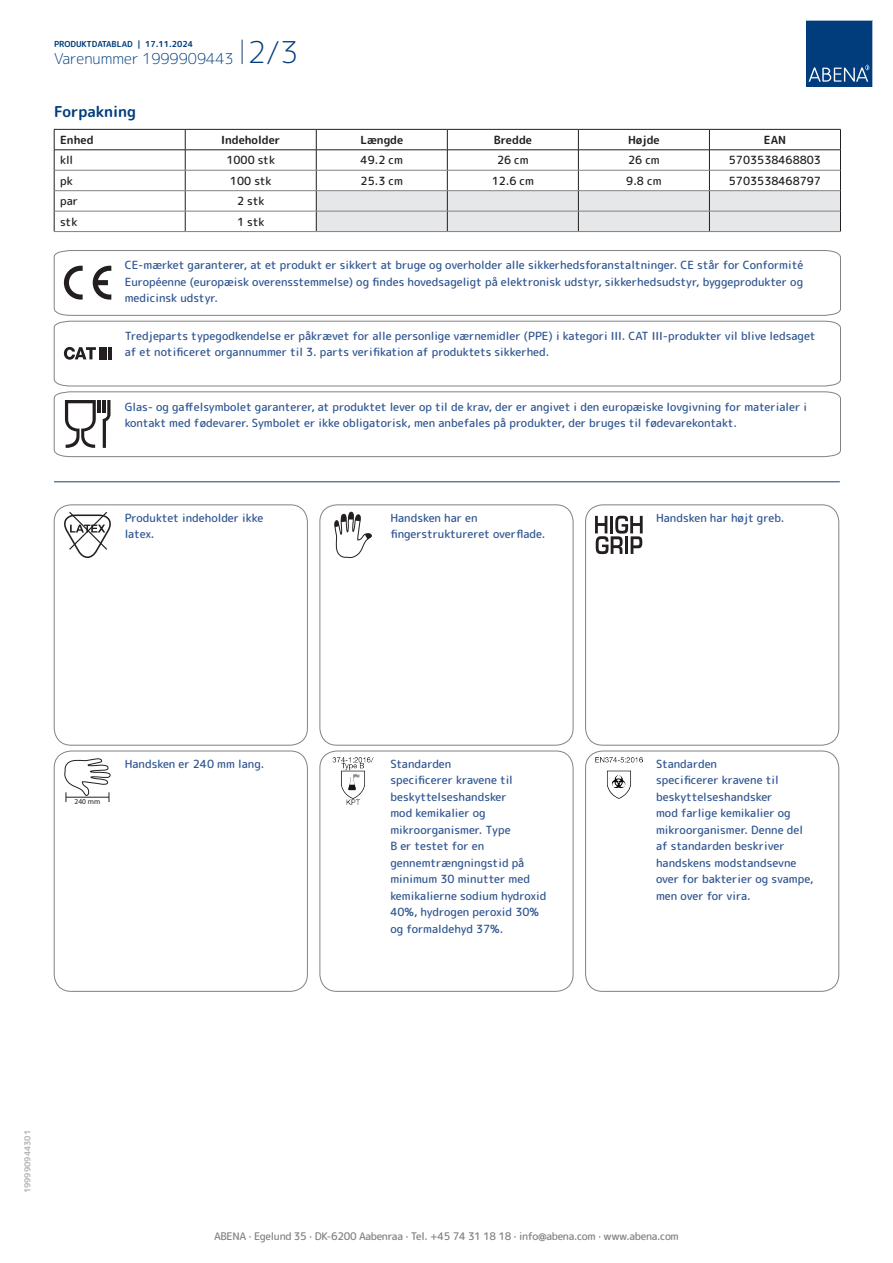
<style>
.page{position:relative;width:893px;height:1263px;background:#fff}
.page>*{position:absolute;margin:0;border:0;box-sizing:border-box;transform-origin:0 0}
.t1{font:300 15px "Rounded Mplus 1 c";color:#013d7d}
.t2{font:700 15px "Rounded Mplus 1 c";color:#013d7d}
.t3{font:500 11.25px/16.5px "Rounded Mplus 1 c";color:#305691}
.t4{font:500 11.25px "Rounded Mplus 1 c";color:#231f20}
.t5{font:700 11.25px "Rounded Mplus 1 c";color:#231f20}
.t6{font:500 10.5px "Rounded Mplus 1 c";letter-spacing:-.03em;color:#808285}
.t7{font:700 8.25px "Rounded Mplus 1 c";color:#013d7d}
.t8{font:700 8.25px "Rounded Mplus 1 c";color:#b2b3b7}
.t9{font:7.5px "Myriad Pro";color:#231f20}
.s1{font-size:30px}
</style>
<div class="page">
<svg style="left:242px;top:40px;width:1px;height:24px"></svg>
<svg style="left:806px;top:20px;width:67px;height:67px;background:#144b86"></svg>
<hr style="left:54px;top:129px;width:131px;height:1px;background:#231f20">
<hr style="left:185px;top:129px;width:131px;height:1px;background:#231f20">
<hr style="left:316px;top:129px;width:131px;height:1px;background:#231f20">
<hr style="left:447px;top:129px;width:131px;height:1px;background:#231f20">
<hr style="left:578px;top:129px;width:131px;height:1px;background:#231f20">
<hr style="left:709px;top:129px;width:132px;height:1px;background:#231f20">
<hr style="left:54px;top:150px;width:131px;height:1px;background:#231f20">
<hr style="left:185px;top:150px;width:131px;height:1px;background:#231f20">
<svg style="left:54px;top:130px;width:1px;height:101px"></svg>
<svg style="left:185px;top:130px;width:1px;height:101px"></svg>
<svg style="left:316px;top:130px;width:525px;height:101px"></svg>
<hr style="left:54px;top:170px;width:131px;height:1px;background:#808285">
<hr style="left:185px;top:170px;width:131px;height:1px;background:#808285">
<hr style="left:316px;top:170px;width:131px;height:1px;background:#808285">
<hr style="left:447px;top:170px;width:131px;height:1px;background:#808285">
<hr style="left:578px;top:170px;width:131px;height:1px;background:#808285">
<hr style="left:709px;top:170px;width:131px;height:1px;background:#808285">
<hr style="left:54px;top:190px;width:131px;height:1px;background:#808285">
<hr style="left:185px;top:190px;width:131px;height:1px;background:#808285">
<hr style="left:316px;top:190px;width:131px;height:1px;background:#808285">
<hr style="left:447px;top:190px;width:131px;height:1px;background:#808285">
<hr style="left:578px;top:190px;width:131px;height:1px;background:#808285">
<hr style="left:709px;top:190px;width:131px;height:1px;background:#808285">
<hr style="left:54px;top:211px;width:131px;height:1px;background:#808285">
<hr style="left:185px;top:211px;width:131px;height:1px;background:#808285">
<hr style="left:316px;top:211px;width:131px;height:1px;background:#808285">
<hr style="left:447px;top:211px;width:131px;height:1px;background:#808285">
<hr style="left:578px;top:211px;width:131px;height:1px;background:#808285">
<hr style="left:709px;top:211px;width:131px;height:1px;background:#808285">
<hr style="left:54px;top:231px;width:131px;height:1px;background:#808285">
<hr style="left:185px;top:231px;width:131px;height:1px;background:#808285">
<hr style="left:316px;top:231px;width:131px;height:1px;background:#808285">
<hr style="left:447px;top:231px;width:131px;height:1px;background:#808285">
<hr style="left:578px;top:231px;width:131px;height:1px;background:#808285">
<hr style="left:709px;top:231px;width:132px;height:1px;background:#808285">
<svg style="left:54px;top:250px;width:787px;height:66px"></svg>
<svg style="left:54px;top:321px;width:787px;height:65px"></svg>
<svg style="left:54px;top:391px;width:787px;height:66px"></svg>
<hr style="left:54px;top:481px;width:785px;height:1px;background:#153f74">
<svg style="left:64px;top:512px;width:47px;height:46px"></svg>
<div style="left:54px;top:505px;width:254px;height:240px;border:1px solid #808285;border-radius:17px"></div>
<svg style="left:334px;top:512px;width:38px;height:46px"></svg>
<div style="left:320px;top:505px;width:253px;height:240px;border:1px solid #808285;border-radius:17px"></div>
<svg style="left:595px;top:516px;width:48px;height:38px"></svg>
<div style="left:585px;top:505px;width:254px;height:240px;border:1px solid #808285;border-radius:17px"></div>
<svg style="left:64px;top:758px;width:47px;height:44px"></svg>
<hr style="left:66px;top:797px;width:43px;height:1px;background:#231f20">
<div style="left:54px;top:751px;width:254px;height:240px;border:1px solid #808285;border-radius:17px"></div>
<img style="left:332px;top:758px;width:41px;height:46px">
<div style="left:320px;top:751px;width:253px;height:240px;border:1px solid #808285;border-radius:17px"></div>
<img style="left:595px;top:758px;width:47px;height:41px">
<div style="left:585px;top:751px;width:254px;height:240px;border:1px solid #808285;border-radius:17px"></div>
<p class="t7" style="left:54px;top:38px;width:141px">PRODUKTDATABLAD | 17.11.2024</p>
<h1 class="t1" style="left:54px;top:48px;width:246px">Varenummer 1999909443 <span class="s1">2/3</span></h1>
<h1 class="t2" style="left:54px;top:101px;width:84px">Forpakning</h1>
<p class="t5" style="left:60px;top:132px;width:35px">Enhed</p>
<p class="t5" style="left:221px;top:132px;width:61px">Indeholder</p>
<p class="t5" style="left:360px;top:132px;width:44px">Længde</p>
<p class="t5" style="left:494px;top:132px;width:40px">Bredde</p>
<p class="t5" style="left:628px;top:132px;width:33px">Højde</p>
<p class="t5" style="left:764px;top:132px;width:24px">EAN</p>
<p class="t4" style="left:60px;top:152px;width:15px">kll</p>
<p class="t4" style="left:226px;top:152px;width:50px">1000 stk</p>
<p class="t4" style="left:361px;top:152px;width:44px">49.2 cm</p>
<p class="t4" style="left:497px;top:152px;width:33px">26 cm</p>
<p class="t4" style="left:628px;top:152px;width:33px">26 cm</p>
<p class="t4" style="left:729px;top:152px;width:94px">5703538468803</p>
<p class="t4" style="left:60px;top:173px;width:14px">pk</p>
<p class="t4" style="left:230px;top:173px;width:43px">100 stk</p>
<p class="t4" style="left:361px;top:173px;width:44px">25.3 cm</p>
<p class="t4" style="left:492px;top:173px;width:44px">12.6 cm</p>
<p class="t4" style="left:626px;top:173px;width:37px">9.8 cm</p>
<p class="t4" style="left:729px;top:173px;width:94px">5703538468797</p>
<p class="t4" style="left:60px;top:193px;width:19px">par</p>
<p class="t4" style="left:237px;top:193px;width:29px">2 stk</p>
<p class="t4" style="left:60px;top:213px;width:19px">stk</p>
<p class="t4" style="left:237px;top:213px;width:29px">1 stk</p>
<p class="t3" style="left:125px;top:257px;width:680px;text-align:justify">CE-mærket garanterer, at et produkt er sikkert at bruge og overholder alle sikkerhedsforanstaltninger. CE står for Conformité Européenne (europæisk overensstemmelse) og findes hovedsageligt på elektronisk udstyr, sikkerhedsudstyr, byggeprodukter og medicinsk udstyr.</p>
<p class="t3" style="left:125px;top:328px;width:692px">Tredjeparts typegodkendelse er påkrævet for alle personlige værnemidler (PPE) i kategori III. CAT III-produkter vil blive ledsaget af et notificeret organnummer til 3. parts verifikation af produktets sikkerhed.</p>
<p class="t3" style="left:125px;top:398px;width:684px">Glas- og gaffelsymbolet garanterer, at produktet lever op til de krav, der er angivet i den europæiske lovgivning for materialer i kontakt med fødevarer. Symbolet er ikke obligatorisk, men anbefales på produkter, der bruges til fødevarekontakt.</p>
<p class="t3" style="left:125px;top:509px;width:140px">Produktet indeholder ikke latex.</p>
<p class="t3" style="left:390px;top:509px;width:157px">Handsken har en fingerstruktureret overflade.</p>
<p class="t3" style="left:656px;top:509px;width:130px">Handsken har højt greb.</p>
<p class="t9" style="left:75px;top:796px;width:27px">240 mm</p>
<p class="t3" style="left:125px;top:755px;width:141px">Handsken er 240 mm lang.</p>
<p class="t3" style="left:390px;top:755px;width:158px">Standarden<br>specificerer kravene til beskyttelseshandsker<br>mod kemikalier og mikroorganismer. Type<br>B er testet for en gennemtrængningstid på minimum 30 minutter med kemikalierne sodium hydroxid<br>40%, hydrogen peroxid 30% og formaldehyd 37%.</p>
<p class="t3" style="left:656px;top:755px;width:159px">Standarden<br>specificerer kravene til beskyttelseshandsker<br>mod farlige kemikalier og mikroorganismer. Denne del af standarden beskriver handskens modstandsevne over for bakterier og svampe, men over for vira.</p>
<p class="t8" style="left:22px;top:1193px;width:65px;rotate:-90deg">199990944301</p>
<p class="t6" style="left:214px;top:1229px;width:466px">ABENA · Egelund 35 · DK-6200 Aabenraa · Tel. +45 74 31 18 18 · info@abena.com · www.abena.com</p>
</div>
